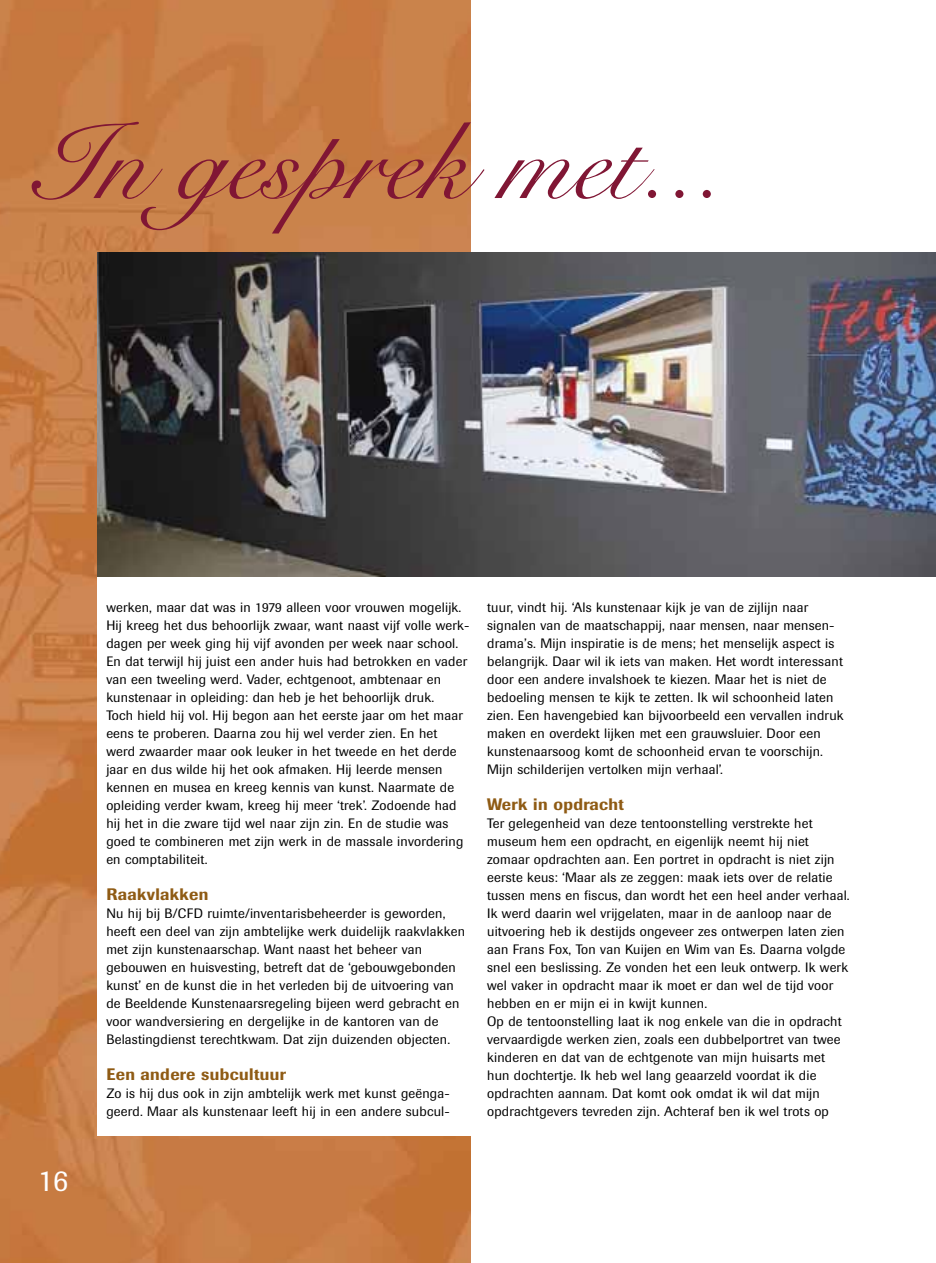
<style>
.page{position:relative;width:936px;height:1263px;background:#fff}
.page>*{position:absolute;margin:0;border:0;box-sizing:border-box;transform-origin:0 0}
.t1{font:109.5px "Snell Roundhand Script";color:#801634}
.t2{font:30px "Imago";color:#fff}
.t3{font:500 16.5px "Imago";letter-spacing:.025em;color:#8f5b14}
.t4{font:13.5px/18px "Imago";letter-spacing:.015em;color:#000}
</style>
<div class="page">
<img style="left:0;top:0;width:470px;height:1263px">
<div style="left:98px;top:252px;width:837px;height:883px;background:#fff"></div>
<img style="left:98px;top:253px;width:837px;height:323px">
<h1 class="t1" style="left:33px;top:121px;width:691px">In gesprek met...</h1>
<h2 class="t2" style="left:38px;top:1170px;width:31px">16</h2>
<p class="t4" style="left:106px;top:600px;width:364px">werken, maar dat was in 1979 alleen voor vrouwen mogelijk.<br>Hij kreeg het dus behoorlijk zwaar, want naast vijf volle werk&shy;dagen per week ging hij vijf avonden per week naar school.<br>En dat terwijl hij juist een ander huis had betrokken en vader van een tweeling werd. Vader, echtgenoot, ambtenaar en kunstenaar in opleiding: dan heb je het behoorlijk druk.<br>Toch hield hij vol. Hij begon aan het eerste jaar om het maar eens te proberen. Daarna zou hij wel verder zien. En het werd zwaarder maar ook leuker in het tweede en het derde jaar en dus wilde hij het ook afmaken. Hij leerde mensen kennen en musea en kreeg kennis van kunst. Naarmate de opleiding verder kwam, kreeg hij meer ‘trek’. Zodoende had hij het in die zware tijd wel naar zijn zin. En de studie was goed te combineren met zijn werk in de massale invordering en comptabiliteit.</p>
<p class="t3" style="left:106px;top:888px;width:104px">Raakvlakken</p>
<p class="t4" style="left:106px;top:906px;width:360px">Nu hij bij B/CFD ruimte/inventarisbeheerder is geworden, heeft een deel van zijn ambtelijke werk duidelijk raakvlakken met zijn kunstenaarschap. Want naast het beheer van gebouwen en huisvesting, betreft dat de ‘gebouwgebonden kunst’ en de kunst die in het verleden bij de uitvoering van de Beeldende Kunstenaarsregeling bijeen werd gebracht en voor wandversiering en dergelijke in de kantoren van de Belastingdienst terechtkwam. Dat zijn duizenden objecten.</p>
<p class="t3" style="left:106px;top:1068px;width:181px">Een andere subcultuur</p>
<p class="t4" style="left:106px;top:1086px;width:345px">Zo is hij dus ook in zijn ambtelijk werk met kunst geënga&shy;geerd. Maar als kunstenaar leeft hij in een andere subcul-</p>
<p class="t4" style="left:487px;top:600px;width:358px">tuur, vindt hij. ‘Als kunstenaar kijk je van de zijlijn naar signalen van de maatschappij, naar mensen, naar mensen&shy;drama’s. Mijn inspiratie is de mens; het menselijk aspect is belangrijk. Daar wil ik iets van maken. Het wordt interessant door een andere invalshoek te kiezen. Maar het is niet de bedoeling mensen te kijk te zetten. Ik wil schoonheid laten zien. Een havengebied kan bijvoorbeeld een vervallen indruk maken en overdekt lijken met een grauwsluier. Door een kunstenaarsoog komt de schoonheid ervan te voorschijn.<br>Mijn schilderijen vertolken mijn verhaal’.</p>
<p class="t3" style="left:487px;top:798px;width:138px">Werk in opdracht</p>
<p class="t4" style="left:487px;top:816px;width:364px">Ter gelegenheid van deze tentoonstelling verstrekte het museum hem een opdracht, en eigenlijk neemt hij niet zomaar opdrachten aan. Een portret in opdracht is niet zijn eerste keus: ‘Maar als ze zeggen: maak iets over de relatie tussen mens en fiscus, dan wordt het een heel ander verhaal.<br>Ik werd daarin wel vrijgelaten, maar in de aanloop naar de uitvoering heb ik destijds ongeveer zes ontwerpen laten zien aan Frans Fox, Ton van Kuijen en Wim van Es. Daarna volgde snel een beslissing. Ze vonden het een leuk ontwerp. Ik werk wel vaker in opdracht maar ik moet er dan wel de tijd voor hebben en er mijn ei in kwijt kunnen.<br>Op de tentoonstelling laat ik nog enkele van die in opdracht vervaardigde werken zien, zoals een dubbelportret van twee kinderen en dat van de echtgenote van mijn huisarts met hun dochtertje. Ik heb wel lang geaarzeld voordat ik die opdrachten aannam. Dat komt ook omdat ik wil dat mijn opdrachtgevers tevreden zijn. Achteraf ben ik wel trots op</p>
</div>
